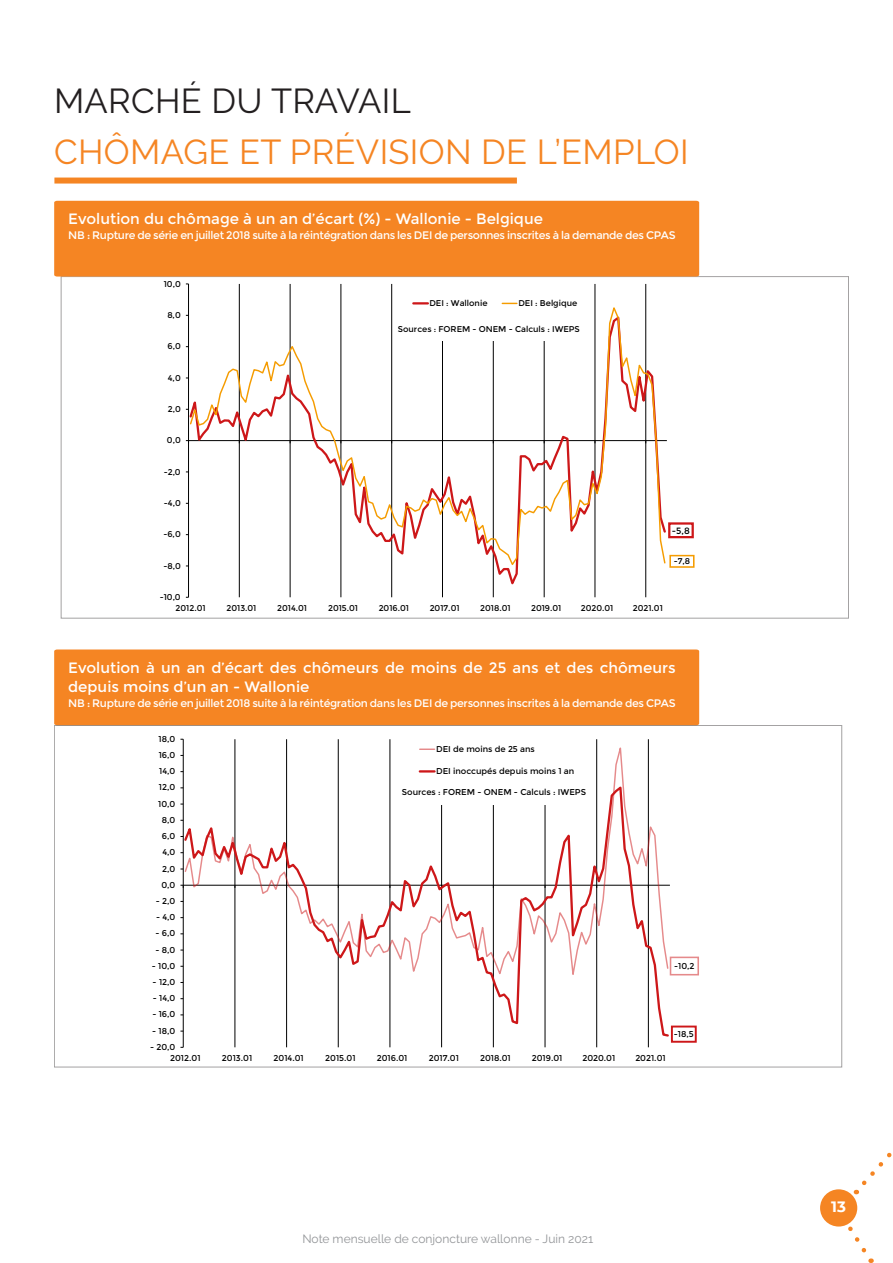
<style>
.page{position:relative;width:893px;height:1263px;background:#fff}
.page>*{position:absolute;margin:0;border:0;box-sizing:border-box;transform-origin:0 0}
.t1{font:34.5px/51px "Raleway";letter-spacing:.01em;color:#f58523}
.Texte_courant{font:15px/19.5px "Montserrat";color:#fff}
.t2{font:700 15px "Montserrat";color:#fff}
.t3{font:12px "Raleway";color:#939598}
.Texte_courant-2{font:10.95px "Montserrat";letter-spacing:-.03em;color:#fff}
.t4{font:9.15px "Montserrat";color:#000}
.t5{font:8.4px "Montserrat";color:#000}
.s1{color:#231f20}
</style>
<div class="page">
<div style="left:820px;top:1189px;width:37px;height:37px;background:#f58523;border-radius:50%"></div>
<svg style="left:841px;top:1216px;width:31px;height:47px"></svg>
<svg style="left:856px;top:1152px;width:36px;height:42px"></svg>
<div style="left:54px;top:201px;width:645px;height:76px;background:#f58523"></div>
<div style="left:54px;top:649px;width:645px;height:76px;background:#f58523"></div>
<div style="left:54px;top:178px;width:463px;height:6px;background:#f58523"></div>
<hr style="left:239px;top:284px;width:1px;height:313px;background:#000">
<hr style="left:290px;top:284px;width:1px;height:313px;background:#000">
<hr style="left:341px;top:284px;width:1px;height:313px;background:#000">
<hr style="left:391px;top:284px;width:1px;height:313px;background:#000">
<hr style="left:442px;top:284px;width:1px;height:313px;background:#000">
<hr style="left:493px;top:284px;width:1px;height:313px;background:#000">
<hr style="left:544px;top:284px;width:1px;height:313px;background:#000">
<hr style="left:595px;top:284px;width:1px;height:313px;background:#000">
<hr style="left:645px;top:284px;width:1px;height:313px;background:#000">
<hr style="left:188px;top:284px;width:1px;height:313px;background:#000">
<svg style="left:189px;top:304px;width:477px;height:263px"></svg>
<div style="left:398px;top:281px;width:192px;height:45px;background:#fff"></div>
<svg style="left:413px;top:302px;width:15px;height:2px"></svg>
<svg style="left:502px;top:303px;width:15px;height:1px"></svg>
<div style="left:668px;top:522px;width:26px;height:16px;border:2px solid #cd1719"></div>
<div style="left:669px;top:555px;width:25px;height:13px;border:2px solid #f59c00"></div>
<div style="left:396px;top:317px;width:195px;height:24px;background:#fff"></div>
<hr style="left:235px;top:739px;width:1px;height:308px;background:#000">
<hr style="left:286px;top:739px;width:1px;height:308px;background:#000">
<hr style="left:338px;top:739px;width:1px;height:308px;background:#000">
<hr style="left:390px;top:739px;width:1px;height:308px;background:#000">
<hr style="left:441px;top:739px;width:1px;height:308px;background:#000">
<hr style="left:493px;top:739px;width:1px;height:308px;background:#000">
<hr style="left:545px;top:739px;width:1px;height:308px;background:#000">
<hr style="left:596px;top:739px;width:1px;height:308px;background:#000">
<hr style="left:648px;top:739px;width:1px;height:308px;background:#000">
<hr style="left:183px;top:739px;width:1px;height:308px;background:#000">
<svg style="left:183px;top:739px;width:466px;height:44px"></svg>
<svg style="left:183px;top:783px;width:487px;height:255px"></svg>
<div style="left:398px;top:738px;width:198px;height:44px;background:#fff"></div>
<svg style="left:420px;top:748px;width:14px;height:2px"></svg>
<svg style="left:420px;top:770px;width:15px;height:2px"></svg>
<div style="left:671px;top:1025px;width:26px;height:18px;border:2px solid #cd1719"></div>
<div style="left:400px;top:779px;width:187px;height:25px;background:#fff"></div>
<p class="t1" style="left:54px;top:75px;width:636px"><span class="s1">MARCHÉ DU TRAVAIL<br></span>CHÔMAGE ET PRÉVISION DE L’EMPLOI</p>
<p class="Texte_courant" style="left:68px;top:209px;width:476px">Evolution du chômage à un an d’écart (%) - Wallonie - Belgique</p>
<p class="Texte_courant-2" style="left:68px;top:229px;width:609px">NB : Rupture de série en juillet 2018 suite à la réintégration dans les DEI de personnes inscrites à la demande des CPAS</p>
<p class="t5" style="left:164px;top:279px;width:19px">10,0</p>
<p class="t5" style="left:167px;top:310px;width:15px">8,0</p>
<p class="t5" style="left:167px;top:341px;width:15px">6,0</p>
<p class="t5" style="left:168px;top:373px;width:14px">4,0</p>
<p class="t5" style="left:168px;top:404px;width:15px">2,0</p>
<p class="t5" style="left:167px;top:435px;width:15px">0,0</p>
<p class="t5" style="left:164px;top:467px;width:18px">-2,0</p>
<p class="t5" style="left:164px;top:498px;width:18px">-4,0</p>
<p class="t5" style="left:164px;top:529px;width:19px">-6,0</p>
<p class="t5" style="left:163px;top:561px;width:19px">-8,0</p>
<p class="t5" style="left:160px;top:592px;width:22px">-10,0</p>
<p class="t5" style="left:429px;top:298px;width:60px">DEI : Wallonie</p>
<p class="t5" style="left:518px;top:298px;width:60px">DEI : Belgique</p>
<p class="t5" style="left:398px;top:324px;width:184px">Sources : FOREM - ONEM - Calculs : IWEPS</p>
<p class="t5" style="left:176px;top:603px;width:32px">2012.01</p>
<p class="t5" style="left:226px;top:603px;width:31px">2013.01</p>
<p class="t5" style="left:277px;top:603px;width:31px">2014.01</p>
<p class="t5" style="left:328px;top:603px;width:31px">2015.01</p>
<p class="t5" style="left:379px;top:603px;width:32px">2016.01</p>
<p class="t5" style="left:430px;top:603px;width:31px">2017.01</p>
<p class="t5" style="left:480px;top:603px;width:32px">2018.01</p>
<p class="t5" style="left:531px;top:603px;width:32px">2019.01</p>
<p class="t5" style="left:581px;top:603px;width:34px">2020.01</p>
<p class="t5" style="left:633px;top:603px;width:32px">2021.01</p>
<p class="t4" style="left:672px;top:525px;width:19px">-5,8</p>
<p class="t5" style="left:674px;top:556px;width:18px">-7,8</p>
<p class="Texte_courant" style="left:68px;top:658px;width:609px">Evolution à un an d’écart des chômeurs de moins de 25 ans et des chômeurs depuis moins d’un an - Wallonie</p>
<p class="Texte_courant-2" style="left:68px;top:697px;width:609px">NB : Rupture de série en juillet 2018 suite à la réintégration dans les DEI de personnes inscrites à la demande des CPAS</p>
<p class="t5" style="left:159px;top:734px;width:18px">18,0</p>
<p class="t5" style="left:159px;top:750px;width:18px">16,0</p>
<p class="t5" style="left:159px;top:766px;width:18px">14,0</p>
<p class="t5" style="left:159px;top:782px;width:18px">12,0</p>
<p class="t5" style="left:158px;top:799px;width:19px">10,0</p>
<p class="t5" style="left:162px;top:815px;width:15px">8,0</p>
<p class="t5" style="left:162px;top:831px;width:15px">6,0</p>
<p class="t5" style="left:162px;top:847px;width:15px">4,0</p>
<p class="t5" style="left:162px;top:864px;width:15px">2,0</p>
<p class="t5" style="left:161px;top:880px;width:16px">0,0</p>
<p class="t5" style="left:156px;top:896px;width:21px">- 2,0</p>
<p class="t5" style="left:156px;top:912px;width:21px">- 4,0</p>
<p class="t5" style="left:156px;top:928px;width:21px">- 6,0</p>
<p class="t5" style="left:155px;top:945px;width:21px">- 8,0</p>
<p class="t5" style="left:152px;top:961px;width:25px">- 10,0</p>
<p class="t5" style="left:153px;top:977px;width:24px">- 12,0</p>
<p class="t5" style="left:153px;top:993px;width:24px">- 14,0</p>
<p class="t5" style="left:152px;top:1010px;width:24px">- 16,0</p>
<p class="t5" style="left:152px;top:1026px;width:25px">- 18,0</p>
<p class="t5" style="left:150px;top:1042px;width:27px">- 20,0</p>
<p class="t5" style="left:436px;top:744px;width:100px">DEI de moins de 25 ans</p>
<p class="t5" style="left:436px;top:766px;width:140px">DEI inoccupés depuis moins 1 an</p>
<p class="t5" style="left:402px;top:787px;width:186px">Sources : FOREM - ONEM - Calculs : IWEPS</p>
<p class="t5" style="left:170px;top:1053px;width:32px">2012.01</p>
<p class="t5" style="left:222px;top:1053px;width:32px">2013.01</p>
<p class="t5" style="left:274px;top:1053px;width:32px">2014.01</p>
<p class="t5" style="left:325px;top:1053px;width:32px">2015.01</p>
<p class="t5" style="left:377px;top:1053px;width:32px">2016.01</p>
<p class="t5" style="left:429px;top:1053px;width:32px">2017.01</p>
<p class="t5" style="left:480px;top:1053px;width:32px">2018.01</p>
<p class="t5" style="left:532px;top:1053px;width:32px">2019.01</p>
<p class="t5" style="left:582px;top:1053px;width:34px">2020.01</p>
<p class="t5" style="left:635px;top:1053px;width:32px">2021.01</p>
<p class="t5" style="left:674px;top:961px;width:22px">-10,2</p>
<p class="t5" style="left:674px;top:1029px;width:22px">-18,5</p>
<p class="t3" style="left:302px;top:1231px;width:292px">Note mensuelle de conjoncture wallonne - Juin 2021</p>
<p class="t2" style="left:831px;top:1196px;width:16px">13</p>
</div>
